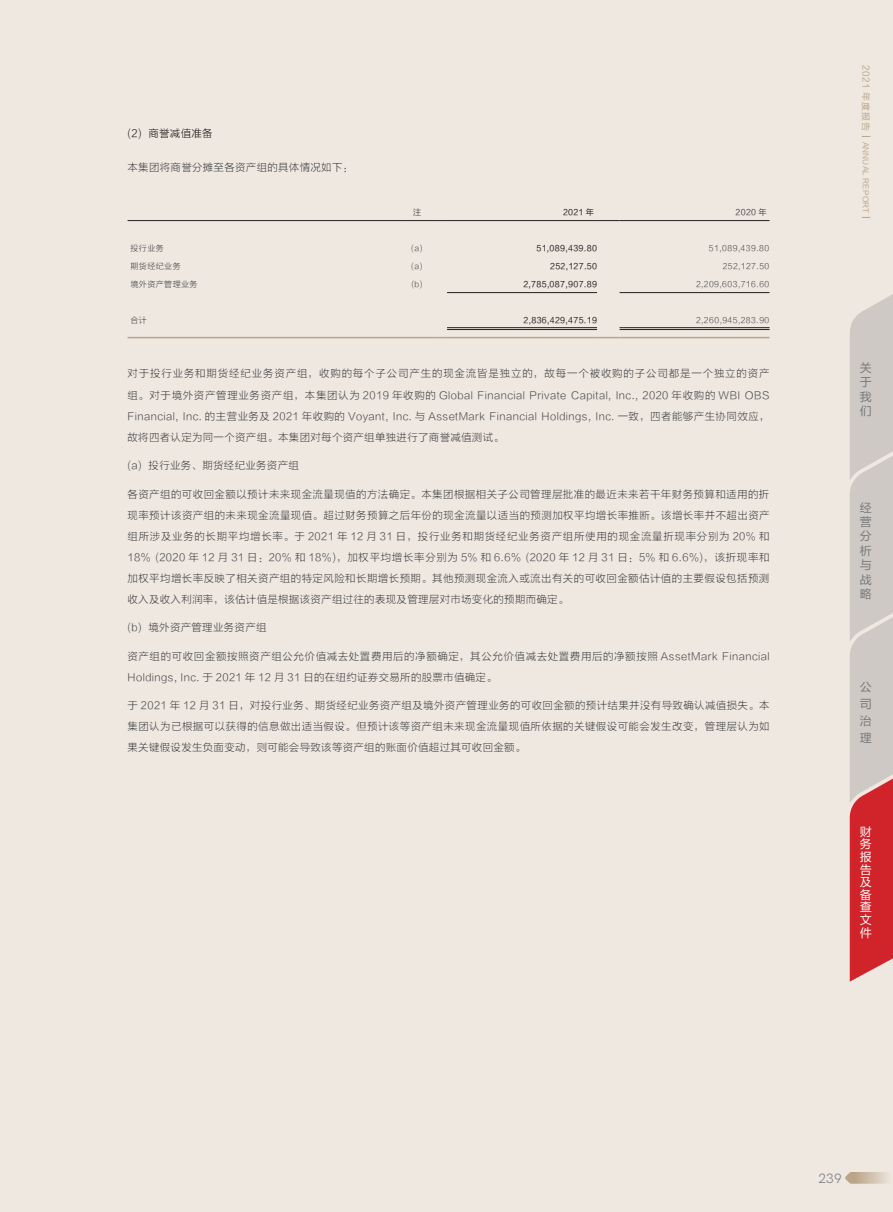
<style>
.page{position:relative;width:893px;height:1212px;background:#efe8e1}
.page>*{position:absolute;margin:0;border:0;box-sizing:border-box;transform-origin:0 0}
.t1{font:13.5px "HK Grotesk";color:#808285}
.t2{font:12px/14.4px "FZLTHJW GB1 0";color:#76787b;text-align:justify}
.t3{font:12px/12.6px "FZLTHJW GB1 0";color:#fff;text-align:justify}
.t4{font:10.5px/21px "FZLTXHK";letter-spacing:.025em;color:#4b4c4d;text-align:justify}
.t5{font:10.5px "FZLTXHK";letter-spacing:.025em;color:#231f20}
.t6{font:8.1px "FZLTXHK";letter-spacing:.045em;color:#4b4c4d}
.t7{font:8.1px "FZLTHJW GB1 0";letter-spacing:.045em;color:#231f20}
.t8{font:8.1px "FZLTHJW GB1 0";color:#4b4c4d}
.t9{font:7.5px "FZLTHJW GB1 0";letter-spacing:.025em;color:#bba589}
.s1{font-size:9px}
</style>
<div class="page">
<svg style="left:845px;top:1172px;width:43px;height:12px"></svg>
<svg style="left:850px;top:294px;width:43px;height:687px;background:#d09f9d"></svg>
<hr style="left:128px;top:220px;width:274px;height:1px;background:#231f20">
<hr style="left:402px;top:220px;width:30px;height:1px;background:#231f20">
<svg style="left:432px;top:220px;width:15px;height:1px"></svg>
<hr style="left:447px;top:220px;width:150px;height:1px;background:#231f20">
<svg style="left:597px;top:220px;width:23px;height:1px"></svg>
<hr style="left:620px;top:220px;width:150px;height:1px;background:#231f20">
<hr style="left:128px;top:337px;width:274px;height:1px;background:#bba589">
<hr style="left:402px;top:337px;width:30px;height:1px;background:#bba589">
<svg style="left:432px;top:337px;width:15px;height:1px"></svg>
<hr style="left:447px;top:337px;width:150px;height:1px;background:#bba589">
<svg style="left:597px;top:337px;width:23px;height:1px"></svg>
<hr style="left:620px;top:337px;width:150px;height:1px;background:#bba589">
<hr style="left:447px;top:292px;width:150px;height:1px;background:#231f20">
<hr style="left:620px;top:292px;width:150px;height:1px;background:#231f20">
<hr style="left:447px;top:327px;width:150px;height:1px;background:#231f20">
<hr style="left:447px;top:329px;width:150px;height:1px;background:#231f20">
<hr style="left:620px;top:327px;width:150px;height:1px;background:#231f20">
<hr style="left:620px;top:329px;width:150px;height:1px;background:#231f20">
<p class="t5" style="left:128px;top:127px;width:87px">(2) 商誉减值准备</p>
<p class="t4" style="left:128px;top:157px;width:227px">本集团将商誉分摊至各资产组的具体情况如下：</p>
<p class="t8" style="left:413px;top:207px;width:10px">注</p>
<p class="t7" style="left:563px;top:207px;width:33px">2021 年</p>
<p class="t8" style="left:736px;top:207px;width:33px">2020 年</p>
<p class="t6" style="left:131px;top:243px;width:35px">投行业务</p>
<p class="t6" style="left:411px;top:243px;width:13px">(a)</p>
<p class="t7" style="left:536px;top:243px;width:62px">51,089,439.80</p>
<p class="t6" style="left:709px;top:243px;width:62px">51,089,439.80</p>
<p class="t6" style="left:131px;top:261px;width:52px">期货经纪业务</p>
<p class="t6" style="left:411px;top:261px;width:13px">(a)</p>
<p class="t7" style="left:550px;top:261px;width:48px">252,127.50</p>
<p class="t6" style="left:723px;top:261px;width:48px">252,127.50</p>
<p class="t6" style="left:131px;top:279px;width:69px">境外资产管理业务</p>
<p class="t6" style="left:411px;top:279px;width:13px">(b)</p>
<p class="t7" style="left:523px;top:279px;width:75px">2,785,087,907.89</p>
<p class="t6" style="left:696px;top:279px;width:75px">2,209,603,716.60</p>
<p class="t6" style="left:131px;top:315px;width:18px">合计</p>
<p class="t7" style="left:524px;top:315px;width:75px">2,836,429,475.19</p>
<p class="t6" style="left:696px;top:315px;width:75px">2,260,945,283.90</p>
<p class="t4" style="left:128px;top:363px;width:644px">对于投行业务和期货经纪业务资产组，收购的每个子公司产生的现金流皆是独立的，故每一个被收购的子公司都是一个独立的资产组。对于境外资产管理业务资产组，本集团认为 2019 年收购的 Global Financial Private Capital, Inc., 2020 年收购的 WBI OBS Financial, Inc. 的主营业务及 2021 年收购的 Voyant, Inc. 与 AssetMark Financial Holdings, Inc. 一致，四者能够产生协同效应，故将四者认定为同一个资产组。本集团对每个资产组单独进行了商誉减值测试。</p>
<p class="t4" style="left:128px;top:455px;width:173px">(a) 投行业务、期货经纪业务资产组</p>
<p class="t4" style="left:128px;top:483px;width:644px">各资产组的可收回金额以预计未来现金流量现值的方法确定。本集团根据相关子公司管理层批准的最近未来若干年财务预算和适用的折现率预计该资产组的未来现金流量现值。超过财务预算之后年份的现金流量以适当的预测加权平均增长率推断。该增长率并不超出资产组所涉及业务的长期平均增长率。于 2021 年 12 月 31 日，投行业务和期货经纪业务资产组所使用的现金流量折现率分别为 20% 和18% (2020 年 12 月 31 日：20% 和 18%)，加权平均增长率分别为 5% 和 6.6% (2020 年 12 月 31 日：5% 和 6.6%)，该折现率和加权平均增长率反映了相关资产组的特定风险和长期增长预期。其他预测现金流入或流出有关的可收回金额估计值的主要假设包括预测收入及收入利润率，该估计值是根据该资产组过往的表现及管理层对市场变化的预期而确定。</p>
<p class="t4" style="left:128px;top:617px;width:141px">(b) 境外资产管理业务资产组</p>
<p class="t4" style="left:128px;top:645px;width:644px">资产组的可收回金额按照资产组公允价值减去处置费用后的净额确定，其公允价值减去处置费用后的净额按照 AssetMark Financial<br>Holdings, Inc. 于 2021 年 12 月 31 日的在纽约证券交易所的股票市值确定。</p>
<p class="t4" style="left:128px;top:695px;width:644px">于 2021 年 12 月 31 日，对投行业务、期货经纪业务资产组及境外资产管理业务的可收回金额的预计结果并没有导致确认减值损失。本集团认为已根据可以获得的信息做出适当假设。但预计该等资产组未来现金流量现值所依据的关键假设可能会发生改变，管理层认为如果关键假设发生负面变动，则可能会导致该等资产组的账面价值超过其可收回金额。</p>
<p class="t9" style="left:870px;top:65px;width:150px;rotate:90deg"><span class="s1">2021 年度报告</span> ANNUAL REPORT</p>
<p class="t2" style="left:860px;top:361px;width:13px">关于我们</p>
<p class="t2" style="left:860px;top:500px;width:13px">经营分析与战略</p>
<p class="t2" style="left:860px;top:679px;width:13px;line-height:16.8px">公司治理</p>
<p class="t3" style="left:860px;top:825px;width:13px">财务报告及备查文件</p>
<p class="t1" style="left:818px;top:1168px;width:25px">239</p>
</div>
